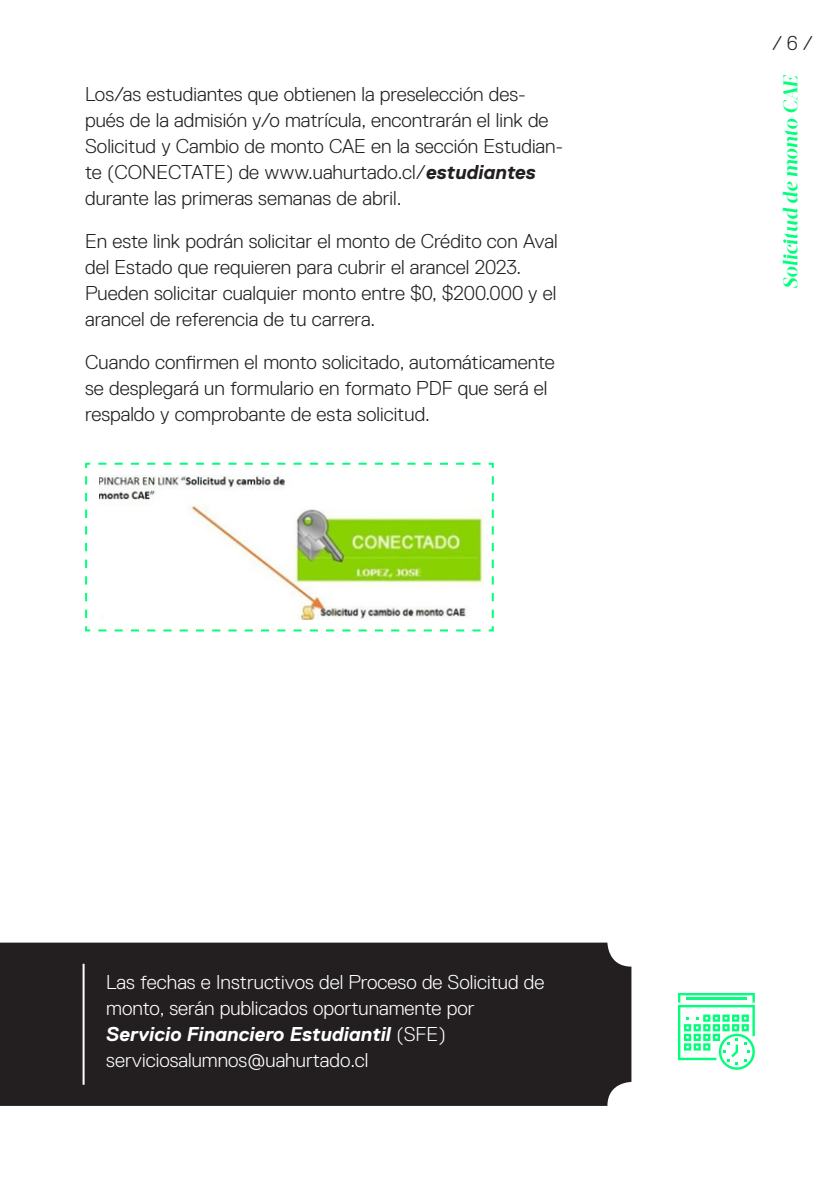
<style>
.page{position:relative;width:840px;height:1191px;background:#fff}
.page>*{position:absolute;margin:0;border:0;box-sizing:border-box;transform-origin:0 0}
.t1{font:300 20px/26px "Replica Pro";color:#231f20}
.t2{font:300 20px/26px "Replica Pro";color:#fff}
.t3{font:italic 700 20px "Acta Display";letter-spacing:-.02em;color:#00ff7a}
.s1{font-weight:700;font-style:italic}
</style>
<div class="page">
<svg style="left:85px;top:462px;width:409px;height:170px"></svg>
<div style="left:0;top:942px;width:631px;height:164px;background:#231f20"></div>
<svg style="left:678px;top:993px;width:76px;height:76px"></svg>
<hr style="left:82px;top:963px;width:2px;height:121px;background:#fff">
<p class="t1" style="left:85px;top:81px;width:479px">Los/as estudiantes que obtienen la preselección des&shy;pués de la admisión y/o matrícula, encontrarán el link de Solicitud y Cambio de monto CAE en la sección Estudian&shy;te (CONECTATE) de www.uahurtado.cl/<span class="s1">estudiantes </span>durante las primeras semanas de abril.</p>
<p class="t1" style="left:85px;top:228px;width:474px">En este link podrán solicitar el monto de Crédito con Aval del Estado que requieren para cubrir el arancel 2023.<br>Pueden solicitar cualquier monto entre $0, $200.000 y el arancel de referencia de tu carrera.</p>
<p class="t1" style="left:85px;top:349px;width:471px">Cuando confirmen el monto solicitado, automáticamente se desplegará un formulario en formato PDF que será el respaldo y comprobante de esta solicitud.</p>
<p class="t1" style="left:771px;top:30px;width:42px">/ 6 /</p>
<p class="t3" style="left:778px;top:289px;width:216px;rotate:-90deg">Solicitud de monto CAE</p>
<p class="t2" style="left:106px;top:969px;width:439px">Las fechas e Instructivos del Proceso de Solicitud de monto, serán publicados oportunamente por <span class="s1">Servicio Financiero Estudiantil</span> (SFE) serviciosalumnos@uahurtado.cl</p>
</div>
